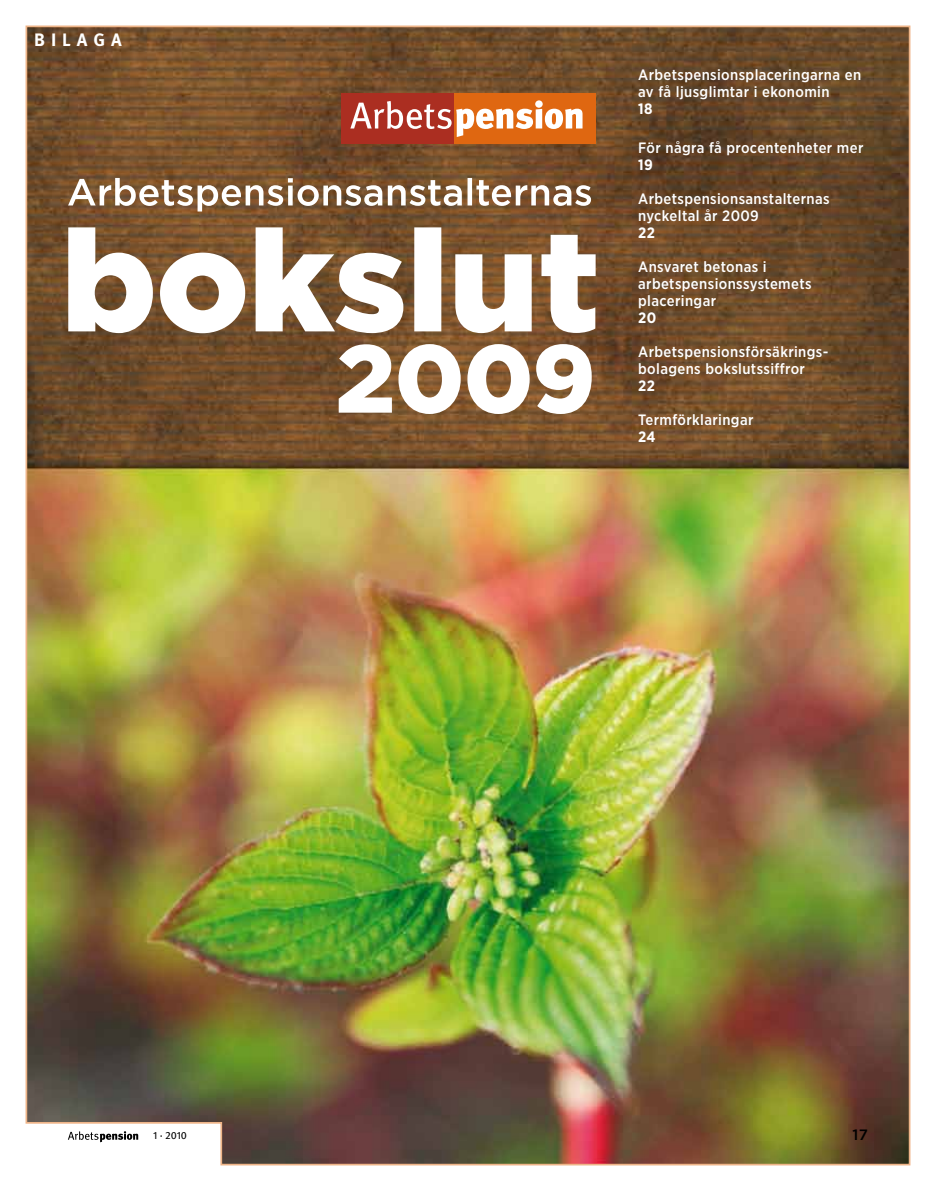
<style>
.page{position:relative;width:936px;height:1191px;background:#fff}
.page>*{position:absolute;margin:0;border:0;box-sizing:border-box;transform-origin:0 0}
.t1{font:900 96px "Gotham";color:#fff}
.t2{font:700 18px "Meta OT";color:#fff}
.t3{font:500 15px/17px "Gotham Narrow";letter-spacing:.025em;color:#fff}
.t4{font:700 15px "Gotham Narrow";letter-spacing:.025em;color:#fff}
.t5{font:500 15px "Gotham";color:#000}
.t6{font:10.5px "Meta OT";color:#000}
</style>
<div class="page">
<img style="left:25px;top:25px;width:886px;height:1141px">
<svg style="left:68px;top:227px;width:527px;height:106px"></svg>
<svg style="left:68px;top:178px;width:523px;height:33px"></svg>
<div style="left:342px;top:94px;width:112px;height:50px;background:#ab2e21"></div>
<div style="left:454px;top:94px;width:141px;height:50px;background:#df6711"></div>
<svg style="left:350px;top:100px;width:232px;height:37px"></svg>
<svg style="left:68px;top:1131px;width:70px;height:11px"></svg>
<p class="t2" style="left:34px;top:28px;width:88px">bil aga</p>
<h1 class="t1" style="left:335px;top:323px;width:261px">2009</h1>
<p class="t3" style="left:638px;top:66px;width:224px">Arbetspensionsplaceringarna en av få ljusglimtar i ekonomin</p>
<p class="t4" style="left:638px;top:99px;width:16px">18</p>
<p class="t3" style="left:638px;top:139px;width:227px">För några få procentenheter mer</p>
<p class="t4" style="left:638px;top:155px;width:16px">19</p>
<p class="t3" style="left:638px;top:190px;width:193px">Arbetspensionsanstalternas nyckeltal år 2009</p>
<p class="t4" style="left:638px;top:223px;width:18px">22</p>
<p class="t3" style="left:638px;top:258px;width:175px">Ansvaret betonas i arbetspensionssystemets placeringar</p>
<p class="t4" style="left:638px;top:308px;width:20px">20</p>
<p class="t3" style="left:638px;top:343px;width:192px">Arbetspensionsförsäkrings&shy;bolagens bokslutssiffror</p>
<p class="t4" style="left:638px;top:376px;width:18px">22</p>
<p class="t3" style="left:638px;top:411px;width:117px">Termförklaringar</p>
<p class="t4" style="left:638px;top:427px;width:19px">24</p>
<p class="t6" style="left:153px;top:1129px;width:35px">1 · 2010</p>
<p class="t5" style="left:852px;top:1126px;width:17px">17</p>
</div>
